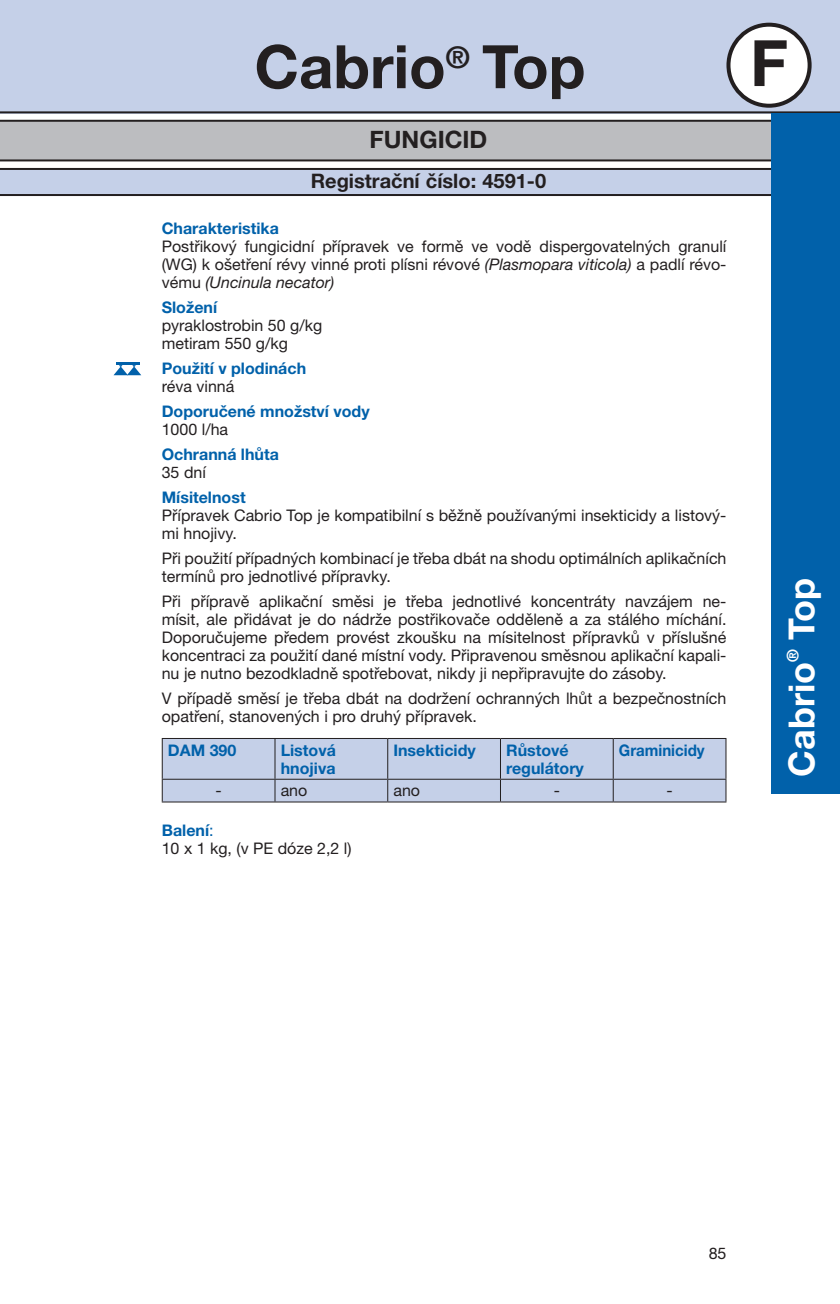
<style>
.page{position:relative;width:840px;height:1304px;background:#fff}
.page>*{position:absolute;margin:0;border:0;box-sizing:border-box;transform-origin:0 0}
.t1{font:700 64px "Helvetica Neue LT Pro";color:#231f20}
.t2{font:700 60px "Helvetica Neue LT Pro";color:#231f20}
.t3{font:700 36px "Helvetica Neue LT Pro";color:#fff}
.t4{font:700 24px "Helvetica Neue LT Pro";color:#231f20}
.t5{font:700 20px "Helvetica Neue LT Pro";color:#231f20}
.t6{font:16px/18px "Helvetica Neue LT Pro";color:#231f20}
.t7{font:700 16px/18px "Helvetica Neue LT Pro";color:#0161aa}
.t8{font:700 16px "Helvetica Neue LT Pro";color:#0161aa;scale:.94 1}
.t9{font:700 16px "Helvetica Neue LT Pro";color:#fff}
.s1{font-style:italic}
.s2{font-weight:700;color:#0161aa}
.s3{color:#0161aa}
</style>
<div class="page">
<div style="left:0;top:121px;width:839px;height:39px;background:#bcbdc0"></div>
<hr style="left:0;top:120px;width:839px;height:2px;background:#231f20">
<hr style="left:0;top:159px;width:839px;height:2px;background:#231f20">
<div style="left:0;top:169px;width:839px;height:26px;background:#c5d0e8"></div>
<hr style="left:0;top:194px;width:839px;height:2px;background:#231f20">
<hr style="left:0;top:168px;width:839px;height:2px;background:#231f20">
<div style="left:0;top:0;width:839px;height:113px;background:#c5d0e8"></div>
<hr style="left:0;top:111px;width:839px;height:2px;background:#231f20">
<div style="left:728px;top:25px;width:81px;height:81px;background:#fff;border-radius:50%"></div>
<div style="left:726px;top:23px;width:85px;height:85px;border:4px solid #231f20;border-radius:50%"></div>
<div style="left:771px;top:113px;width:68px;height:681px;background:#0161aa"></div>
<div style="left:162px;top:738px;width:564px;height:63px;background:#c5d0e8"></div>
<hr style="left:162px;top:801px;width:113px;height:1px;background:#231f20">
<hr style="left:275px;top:801px;width:112px;height:1px;background:#231f20">
<hr style="left:387px;top:801px;width:113px;height:1px;background:#231f20">
<hr style="left:500px;top:801px;width:113px;height:1px;background:#231f20">
<hr style="left:613px;top:801px;width:113px;height:1px;background:#231f20">
<hr style="left:116px;top:362px;width:23px;height:3px;background:#0161aa">
<svg style="left:113px;top:365px;width:28px;height:10px"></svg>
<h2 class="t2" style="left:254px;top:29px;width:332px">Cabrio<sup>®</sup> Top</h2>
<h1 class="t1" style="left:749px;top:23px;width:39px">F</h1>
<h3 class="t4" style="left:369px;top:124px;width:30px">Fungicid</h3>
<p class="t5" style="left:310px;top:168px;width:237px">Registrační číslo: 4591-0</p>
<p class="t7" style="left:162px;top:218px;width:119px">Charakteristika</p>
<p class="t6" style="left:162px;top:237px;width:566px;text-align:justify">Postřikový fungicidní přípravek ve formě ve vodě dispergovatelných granulí (WG) k ošetření révy vinné proti plísni révové <span class="s1">(Plasmopara viticola)</span> a padlí révo&shy;vému <span class="s1">(Uncinula necator)</span></p>
<p class="t7" style="left:162px;top:298px;width:57px">Složení</p>
<p class="t6" style="left:162px;top:316px;width:162px">pyraklostrobin 50 g/kg metiram 550 g/kg</p>
<p class="t7" style="left:162px;top:359px;width:146px">Použití v plodinách</p>
<p class="t6" style="left:162px;top:377px;width:74px">réva vinná</p>
<p class="t7" style="left:162px;top:402px;width:209px">Doporučené množství vody</p>
<p class="t6" style="left:162px;top:420px;width:68px">1000 l/ha</p>
<p class="t7" style="left:162px;top:445px;width:119px">Ochranná lhůta</p>
<p class="t6" style="left:162px;top:463px;width:46px">35 dní</p>
<p class="t7" style="left:162px;top:488px;width:85px">Mísitelnost</p>
<p class="t6" style="left:162px;top:506px;width:566px">Přípravek Cabrio Top je kompatibilní s běžně používanými insekticidy a listový&shy;mi hnojivy.</p>
<p class="t6" style="left:162px;top:549px;width:566px">Při použití případných kombinací je třeba dbát na shodu optimálních aplikačních termínů pro jednotlivé přípravky.</p>
<p class="t6" style="left:162px;top:592px;width:566px;text-align:justify">Při přípravě aplikační směsi je třeba jednotlivé koncentráty navzájem ne&shy;mísit, ale přidávat je do nádrže postřikovače odděleně a za stálého míchání.<br>Doporučujeme předem provést zkoušku na mísitelnost přípravků v příslušné koncentraci za použití dané místní vody. Připravenou směsnou aplikační kapali&shy;nu je nutno bezodkladně spotřebovat, nikdy ji nepřipravujte do zásoby.</p>
<p class="t6" style="left:162px;top:689px;width:566px">V případě směsí je třeba dbát na dodržení ochranných lhůt a bezpečnostních opatření, stanovených i pro druhý přípravek.</p>
<p class="t7" style="left:168px;top:740px;width:70px">DAM 390</p>
<p class="t7" style="left:280px;top:740px;width:57px">Listová hnojiva</p>
<p class="t7" style="left:393px;top:740px;width:84px">Insekticidy</p>
<p class="t7" style="left:506px;top:740px;width:79px">Růstové regulátory</p>
<p class="t8" style="left:618px;top:740px;width:93px">Graminicidy</p>
<p class="t6" style="left:215px;top:781px;width:8px">-</p>
<p class="t6" style="left:280px;top:781px;width:28px">ano</p>
<p class="t6" style="left:393px;top:781px;width:28px">ano</p>
<p class="t6" style="left:553px;top:781px;width:8px">-</p>
<p class="t6" style="left:666px;top:781px;width:8px">-</p>
<p class="t6" style="left:162px;top:821px;width:191px"><span class="s2">Balení</span><span class="s3">:<br></span>10 x 1 kg, (v PE dóze 2,2 l)</p>
<h3 class="t3" style="left:778px;top:639px;width:63px;rotate:-90deg">Top</h3>
<p class="t9" style="left:782px;top:662px;width:14px;rotate:-90deg">®</p>
<h3 class="t3" style="left:778px;top:777px;width:116px;rotate:-90deg">Cabrio</h3>
<p class="t6" style="left:708px;top:1244px;width:19px">85</p>
</div>
